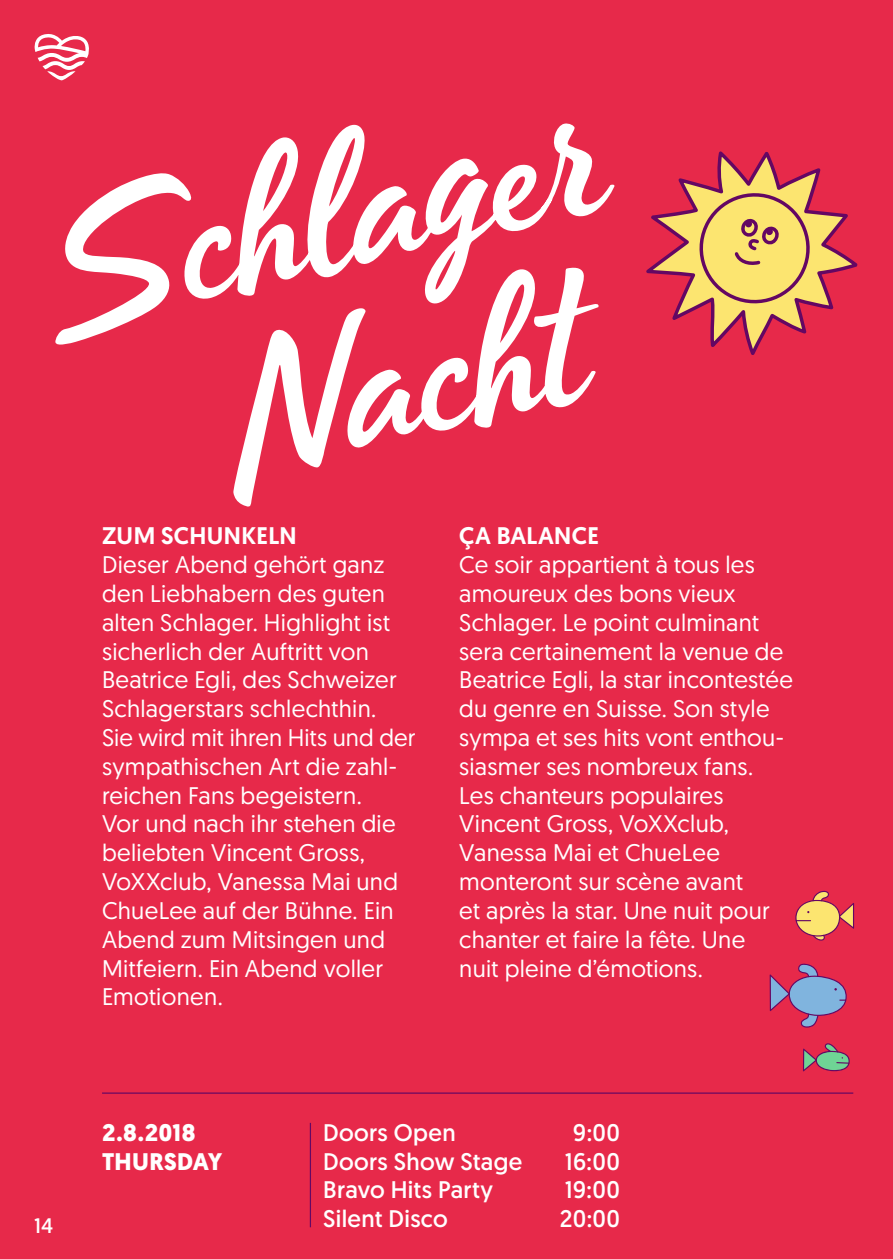
<style>
.page{position:relative;width:893px;height:1259px;background:#e7294a}
.page>*{position:absolute;margin:0;border:0;box-sizing:border-box;transform-origin:0 0}
.t1{font:24px/28.8px "Geomanist";letter-spacing:.015em;color:#fff}
.t2{font:24px "Geomanist";letter-spacing:.015em;color:#fff}
.t3{font:500 24px "Geomanist";letter-spacing:.01em;color:#fff}
.t4{font:700 24px/28.8px "Geomanist";letter-spacing:.01em;color:#fff}
.t5{font:21px "Geomanist";color:#fff}
</style>
<div class="page">
<svg style="left:55px;top:123px;width:560px;height:222px"></svg>
<svg style="left:233px;top:266px;width:366px;height:241px"></svg>
<svg style="left:648px;top:153px;width:208px;height:200px"></svg>
<hr style="left:102px;top:1092px;width:751px;height:1px;background:#640763">
<hr style="left:310px;top:1122px;width:1px;height:105px;background:#640763">
<svg style="left:795px;top:890px;width:59px;height:50px"></svg>
<svg style="left:770px;top:963px;width:77px;height:64px"></svg>
<svg style="left:803px;top:1043px;width:47px;height:28px"></svg>
<svg style="left:34px;top:34px;width:55px;height:46px"></svg>
<p class="t3" style="left:102px;top:520px;width:196px">ZUM SCHUNKELN</p>
<p class="t1" style="left:102px;top:549px;width:315px">Dieser Abend gehört ganz den Liebhabern des guten alten Schlager. Highlight ist sicherlich der Auftritt von<br>Beatrice Egli, des Schweizer<br>Schlagerstars schlechthin.<br>Sie wird mit ihren Hits und der sympathischen Art die zahl&shy;reichen Fans begeistern.<br>Vor und nach ihr stehen die beliebten Vincent Gross,<br>VoXXclub, Vanessa Mai und<br>ChueLee auf der Bühne. Ein<br>Abend zum Mitsingen und<br>Mitfeiern. Ein Abend voller<br>Emotionen.</p>
<p class="t3" style="left:459px;top:520px;width:141px">ÇA BALANCE</p>
<p class="t1" style="left:459px;top:549px;width:335px">Ce soir appartient à tous les amoureux des bons vieux<br>Schlager. Le point culminant sera certainement la venue de<br>Beatrice Egli, la star incontestée du genre en Suisse. Son style sympa et ses hits vont enthou&shy;siasmer ses nombreux fans.<br>Les chanteurs populaires<br>Vincent Gross, VoXXclub,<br>Vanessa Mai et ChueLee monteront sur scène avant<br>et après la star. Une nuit pour chanter et faire la fête. Une<br>nuit pleine d’émotions.</p>
<p class="t4" style="left:102px;top:1118px;width:122px">2.8.2018<br>THURSDAY</p>
<p class="t2" style="left:323px;top:1117px;width:134px">Doors Open</p>
<p class="t2" style="left:573px;top:1117px;width:49px">9:00</p>
<p class="t2" style="left:323px;top:1145px;width:201px">Doors Show Stage</p>
<p class="t2" style="left:565px;top:1145px;width:57px">16:00</p>
<p class="t2" style="left:323px;top:1174px;width:171px">Bravo Hits Party</p>
<p class="t2" style="left:565px;top:1174px;width:57px">19:00</p>
<p class="t5" style="left:34px;top:1212px;width:21px">14</p>
<p class="t2" style="left:323px;top:1203px;width:126px">Silent Disco</p>
<p class="t2" style="left:560px;top:1203px;width:62px">20:00</p>
</div>
